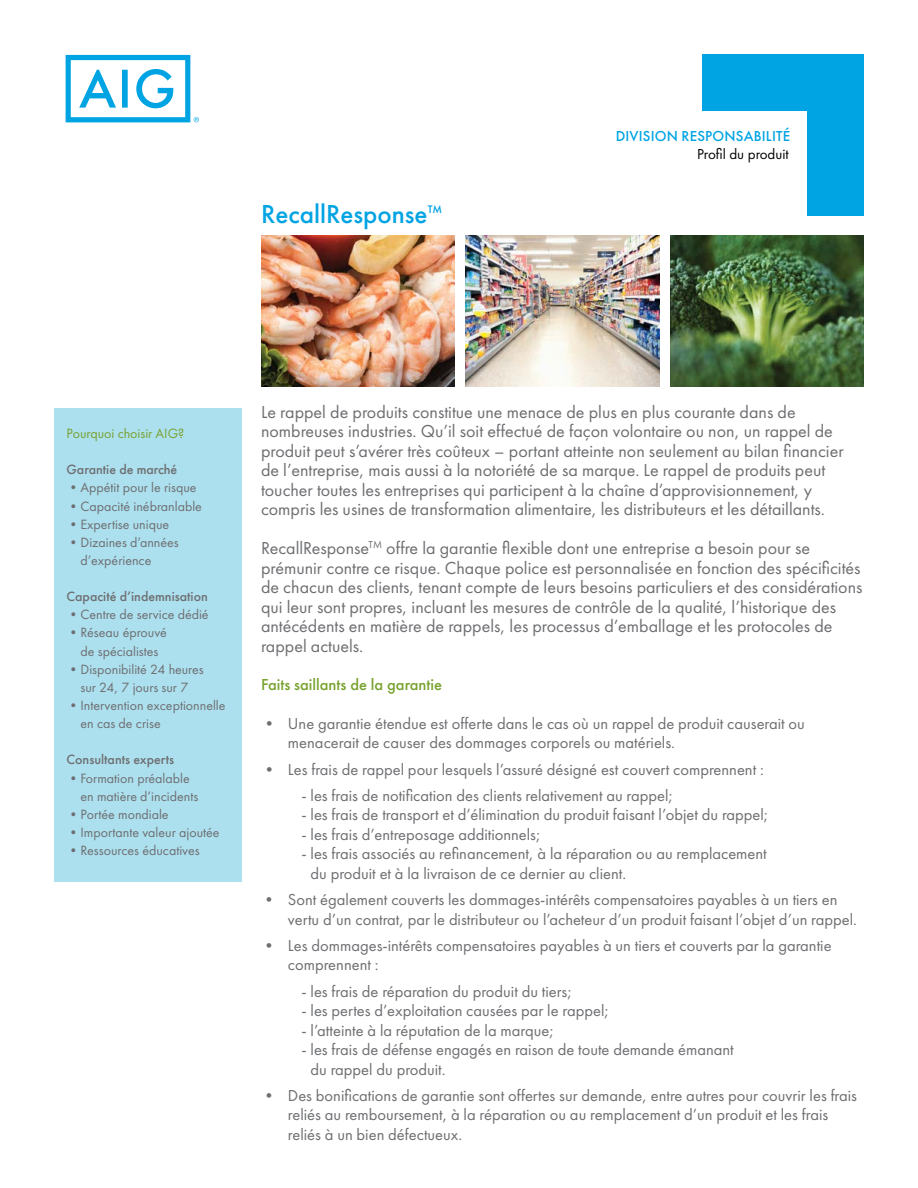
<style>
.page{position:relative;width:918px;height:1188px;background:#fff}
.page>*{position:absolute;margin:0;border:0;box-sizing:border-box;transform-origin:0 0}
.t1{font:500 27px "Futura PT";color:#00a4e3}
.t2{font:18px/19.5px "Futura PT";color:#6d6e71}
.t3{font:16.5px/19.5px "Futura PT";color:#6d6e71}
.t4{font:500 16.5px "Futura PT";color:#78a22f}
.t5{font:500 15px "Futura PT";letter-spacing:.01em;color:#00a4e3}
.t6{font:15px "Futura PT";color:#000}
.t7{font:13.95px/18.1px "Futura PT";color:#6d6e71}
.t8{font:500 13.95px "Futura PT";color:#6d6e71}
.t9{font:13.95px "Futura PT";color:#78a22f}
.t10{font:500 11.4px "Futura PT";color:#00a4e3}
</style>
<div class="page">
<div style="left:702px;top:54px;width:162px;height:56px;background:#00a4e3"></div>
<div style="left:808px;top:54px;width:56px;height:162px;background:#00a4e3"></div>
<svg style="left:66px;top:55px;width:133px;height:67px"></svg>
<div style="left:54px;top:408px;width:188px;height:474px;background:#ade0ee"></div>
<img style="left:261px;top:235px;width:193px;height:151px">
<img style="left:466px;top:235px;width:193px;height:151px">
<img style="left:670px;top:235px;width:194px;height:151px">
<h1 class="t1" style="left:261px;top:198px;width:168px">RecallResponse</h1>
<p class="t10" style="left:428px;top:203px;width:16px">TM</p>
<p class="t5" style="left:616px;top:127px;width:176px">DIVISION RESPONSABILITÉ</p>
<p class="t6" style="left:697px;top:146px;width:93px">Profil du produit</p>
<p class="t9" style="left:67px;top:425px;width:119px">Pourquoi choisir AIG?</p>
<p class="t8" style="left:67px;top:461px;width:112px">Garantie de marché</p>
<p class="t7" style="left:67px;top:479px;width:132px">•Appétit pour le risque</p>
<p class="t7" style="left:67px;top:497px;width:137px">•Capacité inébranlable</p>
<p class="t7" style="left:67px;top:515px;width:104px">•Expertise unique</p>
<p class="t7" style="left:81px;top:533px;width:100px;text-indent:-14px">•Dizaines d’années d’expérience</p>
<p class="t8" style="left:67px;top:588px;width:143px">Capacité d’indemnisation</p>
<p class="t7" style="left:67px;top:606px;width:144px">•Centre de service dédié</p>
<p class="t7" style="left:67px;top:624px;width:102px;text-align:center">•Réseau éprouvé de spécialistes</p>
<p class="t7" style="left:67px;top:660px;width:139px;text-align:center">•Disponibilité 24 heures sur 24, 7 jours sur 7</p>
<p class="t7" style="left:81px;top:696px;width:147px;text-indent:-14px">•Intervention exceptionnelle en cas de crise</p>
<p class="t8" style="left:67px;top:751px;width:109px">Consultants experts</p>
<p class="t7" style="left:81px;top:769px;width:119px;text-indent:-14px">•Formation préalable en matière d’incidents</p>
<p class="t7" style="left:67px;top:805px;width:104px">•Portée mondiale</p>
<p class="t7" style="left:67px;top:823px;width:155px">•Importante valeur ajoutée</p>
<p class="t7" style="left:67px;top:841px;width:135px">•Ressources éducatives</p>
<p class="t2" style="left:261px;top:402px;width:584px">Le rappel de produits constitue une menace de plus en plus courante dans de nombreuses industries. Qu’il soit effectué de façon volontaire ou non, un rappel de produit peut s’avérer très coûteux – portant atteinte non seulement au bilan financier de l’entreprise, mais aussi à la notoriété de sa marque. Le rappel de produits peut toucher toutes les entreprises qui participent à la chaîne d’approvisionnement, y compris les usines de transformation alimentaire, les distributeurs et les détaillants.</p>
<p class="t2" style="left:261px;top:538px;width:603px">RecallResponse<sup>TM</sup> offre la garantie flexible dont une entreprise a besoin pour se prémunir contre ce risque. Chaque police est personnalisée en fonction des spécificités de chacun des clients, tenant compte de leurs besoins particuliers et des considérations qui leur sont propres, incluant les mesures de contrôle de la qualité, l’historique des antécédents en matière de rappels, les processus d’emballage et les protocoles de rappel actuels.</p>
<p class="t4" style="left:261px;top:675px;width:183px">Faits saillants de la garantie</p>
<p class="t3" style="left:288px;top:714px;width:518px;text-indent:-27px">• Une garantie étendue est offerte dans le cas où un rappel de produit causerait ou menacerait de causer des dommages corporels ou matériels.</p>
<p class="t3" style="left:261px;top:759px;width:504px">• Les frais de rappel pour lesquels l’assuré désigné est couvert comprennent :</p>
<p class="t3" style="left:301px;top:786px;width:373px">- les frais de notification des clients relativement au rappel;</p>
<p class="t3" style="left:301px;top:805px;width:468px">- les frais de transport et d’élimination du produit faisant l’objet du rappel;</p>
<p class="t3" style="left:301px;top:825px;width:241px">- les frais d’entreposage additionnels;</p>
<p class="t3" style="left:310px;top:844px;width:458px;text-indent:-9px">- les frais associés au refinancement, à la réparation ou au remplacement du produit et à la livraison de ce dernier au client.</p>
<p class="t3" style="left:288px;top:890px;width:571px;text-indent:-27px">• Sont également couverts les dommages-intérêts compensatoires payables à un tiers en vertu d’un contrat, par le distributeur ou l’acheteur d’un produit faisant l’objet d’un rappel.</p>
<p class="t3" style="left:288px;top:936px;width:545px;text-indent:-27px">• Les dommages-intérêts compensatoires payables à un tiers et couverts par la garantie comprennent :</p>
<p class="t3" style="left:301px;top:981px;width:272px">- les frais de réparation du produit du tiers;</p>
<p class="t3" style="left:301px;top:1001px;width:309px">- les pertes d’exploitation causées par le rappel;</p>
<p class="t3" style="left:301px;top:1020px;width:254px">- l’atteinte à la réputation de la marque;</p>
<p class="t3" style="left:310px;top:1040px;width:425px;text-indent:-9px">- les frais de défense engagés en raison de toute demande émanant du rappel du produit.</p>
<p class="t3" style="left:288px;top:1086px;width:571px;text-indent:-27px">• Des bonifications de garantie sont offertes sur demande, entre autres pour couvrir les frais reliés au remboursement, à la réparation ou au remplacement d’un produit et les frais reliés à un bien défectueux.</p>
</div>
